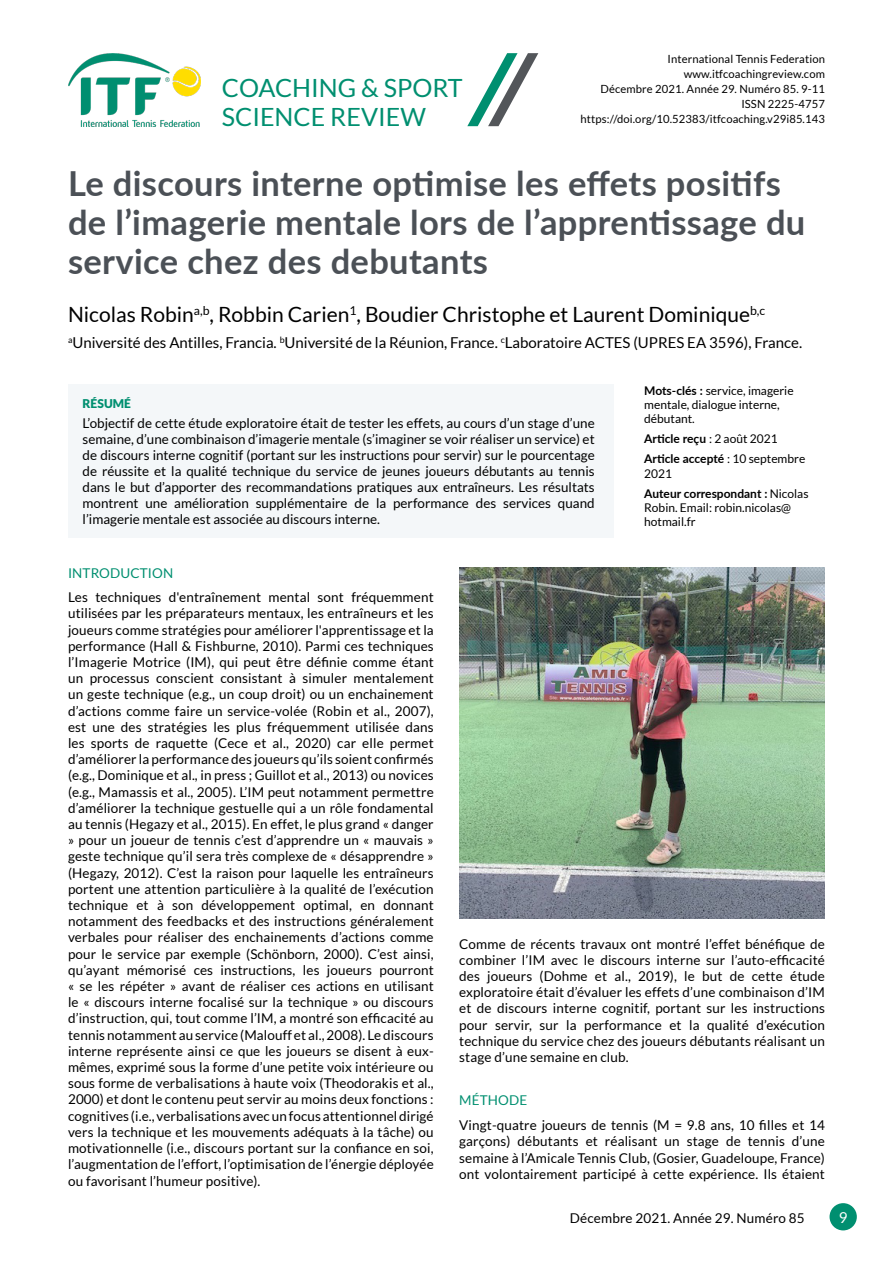
<style>
.page{position:relative;width:893px;height:1263px;background:#fff}
.page>*{position:absolute;margin:0;border:0;box-sizing:border-box;transform-origin:0 0}
.t1{font:700 34.5px/39px "Lato";letter-spacing:.01em;color:#4b5056}
.t2{font:25.05px/29px "Lato";color:#008f70}
.t3{font:21px "Lato";color:#000}
.t4{font:15px "Lato";color:#000}
.t5{font:15px "Lato";color:#fff}
.t6{font:13.5px/16.2px "Lato";letter-spacing:.01em;color:#000;text-align:justify}
.t7{font:13.5px "Lato";letter-spacing:.01em;color:#008f70}
.t8{font:13.35px/16px "Lato";color:#000;text-align:justify}
.t9{font:900 12.15px "Lato";color:#008f70}
.t10{font:12px/14.4px "Lato";color:#000}
.t11{font:700 12px/20px "Lato";color:#000}
.t12{font:11.25px/15px "Lato";letter-spacing:.01em;color:#000;text-align:right}
.s1{font-weight:700}
.s2{font-weight:400}
</style>
<div class="page">
<div style="left:829px;top:1203px;width:28px;height:27px;background:#008f70;border-radius:50%"></div>
<img style="left:68px;top:53px;width:133px;height:73px">
<svg style="left:467px;top:53px;width:71px;height:73px"></svg>
<div style="left:68px;top:384px;width:546px;height:154px;background:#f4f7f9"></div>
<img style="left:459px;top:568px;width:366px;height:350px">
<h2 class="t2" style="left:222px;top:73px;width:242px">COACHING &amp; SPORT<br>SCIENCE REVIEW</h2>
<p class="t12" style="left:581px;top:51px;width:246px">International Tennis Federation www.itfcoachingreview.com<br>Décembre 2021. Année 29. Numéro 85. 9-11<br>ISSN 2225-4757 https://doi.org/10.52383/itfcoaching.v29i85.143</p>
<h1 class="t1" style="left:68px;top:162px;width:739px">Le discours interne optimise les effets positifs de l’imagerie mentale lors de l’apprentissage du service chez des debutants</h1>
<h3 class="t3" style="left:68px;top:302px;width:699px">Nicolas Robin<sup>a,b</sup>, Robbin Carien<sup>1</sup>, Boudier Christophe et Laurent Dominique<sup>b,c</sup></h3>
<p class="t4" style="left:68px;top:334px;width:736px"><sup>a</sup>Université des Antilles, Francia. <sup>b</sup>Université de la Réunion, France. <sup>c</sup>Laboratoire ACTES (UPRES EA 3596), France.</p>
<p class="t10" style="left:644px;top:383px;width:151px"><span class="s1">Mots-clés :</span> service, imagerie mentale, dialogue interne, débutant.</p>
<p class="t11" style="left:644px;top:428px;width:163px">Article reçu <span class="s2">: 2 août 2021<br></span>Article accepté <span class="s2">: 10 septembre</span></p>
<p class="t11" style="left:644px;top:463px;width:166px"><span class="s2">2021<br></span>Auteur correspondant : <span class="s2">Nicolas</span></p>
<p class="t10" style="left:644px;top:500px;width:148px">Robin. Email: robin.nicolas@ hotmail.fr</p>
<p class="t9" style="left:83px;top:396px;width:50px">RÉSUMÉ</p>
<p class="t8" style="left:83px;top:415px;width:514px">L’objectif de cette étude exploratoire était de tester les effets, au cours d’un stage d’une semaine, d’une combinaison d’imagerie mentale (s’imaginer se voir réaliser un service) et de discours interne cognitif (portant sur les instructions pour servir) sur le pourcentage de réussite et la qualité technique du service de jeunes joueurs débutants au tennis dans le but d’apporter des recommandations pratiques aux entraîneurs. Les résultats montrent une amélioration supplémentaire de la performance des services quand l’imagerie mentale est associée au discours interne.</p>
<p class="t7" style="left:68px;top:565px;width:107px">INTRODUCTION</p>
<p class="t6" style="left:68px;top:589px;width:367px">Les techniques d'entraînement mental sont fréquemment utilisées par les préparateurs mentaux, les entraîneurs et les joueurs comme stratégies pour améliorer l'apprentissage et la performance (Hall &amp; Fishburne, 2010). Parmi ces techniques l’Imagerie Motrice (IM), qui peut être définie comme étant un processus conscient consistant à simuler mentalement un geste technique (e.g., un coup droit) ou un enchainement d’actions comme faire un service-volée (Robin et al., 2007), est une des stratégies les plus fréquemment utilisée dans les sports de raquette (Cece et al., 2020) car elle permet d’améliorer la performance des joueurs qu’ils soient confirmés (e.g., Dominique et al., in press ; Guillot et al., 2013) ou novices (e.g., Mamassis et al., 2005). L’IM peut notamment permettre d’améliorer la technique gestuelle qui a un rôle fondamental au tennis (Hegazy et al., 2015). En effet, le plus grand « danger » pour un joueur de tennis c’est d’apprendre un « mauvais » geste technique qu’il sera très complexe de « désapprendre » (Hegazy, 2012). C’est la raison pour laquelle les entraîneurs portent une attention particulière à la qualité de l’exécution technique et à son développement optimal, en donnant notamment des feedbacks et des instructions généralement verbales pour réaliser des enchainements d’actions comme pour le service par exemple (Schönborn, 2000). C’est ainsi, qu’ayant mémorisé ces instructions, les joueurs pourront « se les répéter » avant de réaliser ces actions en utilisant le « discours interne focalisé sur la technique » ou discours d’instruction, qui, tout comme l’IM, a montré son efficacité au tennis notamment au service (Malouff et al., 2008). Le discours interne représente ainsi ce que les joueurs se disent à eux&shy;mêmes, exprimé sous la forme d’une petite voix intérieure ou sous forme de verbalisations à haute voix (Theodorakis et al., 2000) et dont le contenu peut servir au moins deux fonctions : cognitives (i.e., verbalisations avec un focus attentionnel dirigé vers la technique et les mouvements adéquats à la tâche) ou motivationnelle (i.e., discours portant sur la confiance en soi, l’augmentation de l’effort, l’optimisation de l’énergie déployée ou favorisant l’humeur positive).</p>
<p class="t6" style="left:459px;top:935px;width:367px">Comme de récents travaux ont montré l’effet bénéfique de combiner l’IM avec le discours interne sur l’auto-efficacité des joueurs (Dohme et al., 2019), le but de cette étude exploratoire était d’évaluer les effets d’une combinaison d’IM et de discours interne cognitif, portant sur les instructions pour servir, sur la performance et la qualité d’exécution technique du service chez des joueurs débutants réalisant un stage d’une semaine en club.</p>
<p class="t7" style="left:459px;top:1093px;width:70px">MÉTHODE</p>
<p class="t6" style="left:459px;top:1117px;width:367px">Vingt-quatre joueurs de tennis (M = 9.8 ans, 10 filles et 14 garçons) débutants et réalisant un stage de tennis d’une semaine à l’Amicale Tennis Club, (Gosier, Guadeloupe, France) ont volontairement participé à cette expérience. Ils étaient</p>
<p class="t6" style="left:570px;top:1209px;width:236px">Décembre 2021. Année 29. Numéro 85</p>
<p class="t5" style="left:839px;top:1209px;width:10px">9</p>
</div>
